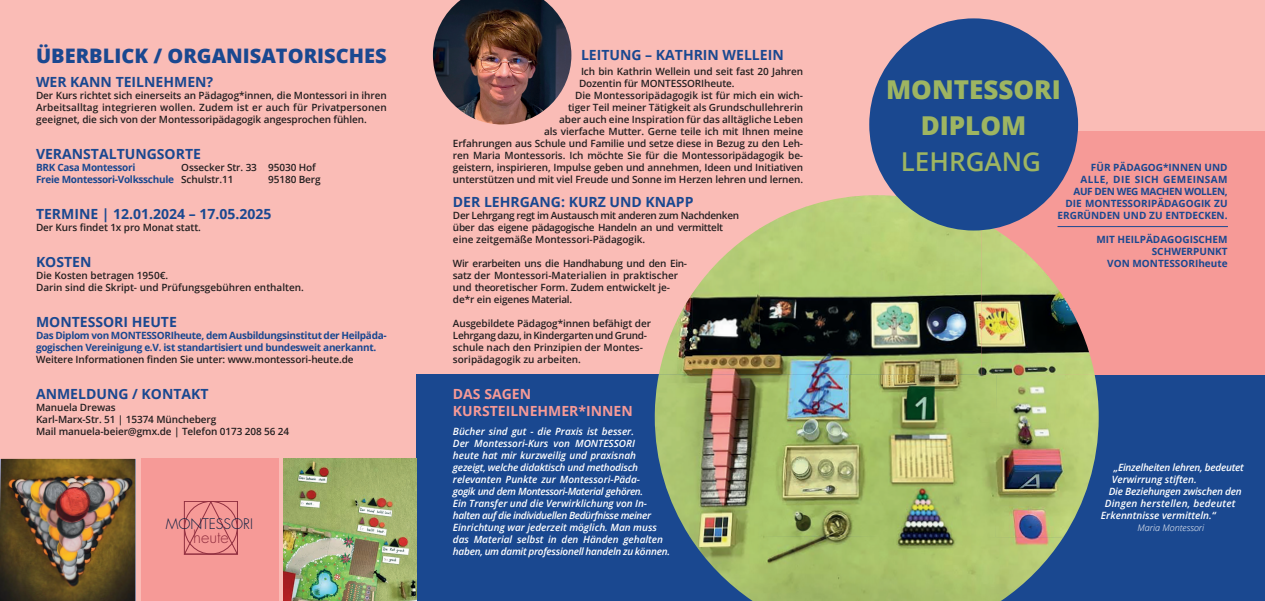
<style>
.page{position:relative;width:1265px;height:601px;background:#fff}
.page>*{position:absolute;margin:0;border:0;box-sizing:border-box;transform-origin:0 0}
.t1{font:800 26px/36px "Open Sans";color:#9eb561;text-align:center}
.t2{font:600 26px "Open Sans";color:#9eb561}
.t3{font:800 20px "Open Sans";color:#1a4890}
.t4{font:300 16.3px "Futura";color:#912f40}
.t5{font:300 14.1px "Futura";color:#091f40}
.t6{font:700 14px "Open Sans";color:#1a4890}
.t7{font:700 14px/16.8px "Open Sans";color:#f69a97}
.t8{font:600 10px/12px "Open Sans";letter-spacing:-.01em;color:#231f20}
.t9{font:italic 600 10px/12px "Open Sans";color:#fff}
.t10{font:700 10px/12px "Open Sans";color:#1a4890;text-align:right}
.t11{font:700 10px/12px "Open Sans";letter-spacing:-.03em;color:#1a4890}
.t12{font:600 10px/12px "Open Sans";letter-spacing:-.03em;color:#231f20}
.t13{font:italic 600 10px "Open Sans";letter-spacing:-.025em;color:#fff}
.t14{font:italic 600 10px "Open Sans";letter-spacing:-.02em;color:#fff}
.t15{font:italic 600 10px "Open Sans";letter-spacing:.02em;color:#fff}
.t16{font:italic 300 9px "Open Sans";color:#fff}
.s1{font-weight:700;color:#1a4890}
</style>
<div class="page">
<div style="left:0;top:0;width:1264px;height:601px;background:#fabcb6"></div>
<div style="left:417px;top:375px;width:847px;height:226px;background:#1a4890"></div>
<div style="left:981px;top:132px;width:283px;height:243px;background:#f69a97"></div>
<img style="left:760px;top:195px;width:221px;height:180px">
<img style="left:692px;top:228px;width:68px;height:147px">
<img style="left:658px;top:294px;width:34px;height:81px">
<img style="left:654px;top:375px;width:444px;height:163px">
<img style="left:689px;top:536px;width:374px;height:65px">
<img style="left:981px;top:221px;width:113px;height:154px">
<div style="left:869px;top:18px;width:208px;height:213px;background:#1a4890;border-radius:50%"></div>
<img style="left:433px;top:0;width:138px;height:124px">
<hr style="left:1057px;top:226px;width:170px;height:1px;background:#1a4890">
<div style="left:141px;top:459px;width:137px;height:142px;background:#f69a97"></div>
<img style="left:0;top:459px;width:135px;height:142px">
<svg style="left:184px;top:501px;width:54px;height:53px"></svg>
<img style="left:283px;top:459px;width:134px;height:142px">
<h2 class="t3" style="left:36px;top:40px;width:352px">ÜBERBLICK / ORGANISATORISCHES</h2>
<h3 class="t6" style="left:36px;top:72px;width:179px">WER KANN TEILNEHMEN?</h3>
<p class="t8" style="left:36px;top:89px;width:352px;text-align:justify">Der Kurs richtet sich einerseits an Pädagog*innen, die Montessori in ihren Arbeitsalltag integrieren wollen. Zudem ist er auch für Privatpersonen geeignet, die sich von der Montessoripädagogik angesprochen fühlen.</p>
<h3 class="t6" style="left:36px;top:144px;width:166px">VERANSTALTUNGSORTE</h3>
<p class="t11" style="left:36px;top:161px;width:101px">BRK Casa Montessori</p>
<p class="t8" style="left:36px;top:161px;width:281px;text-indent:145px">Ossecker Str. 33 95030 Hof<br><span class="s1">Freie Montessori-Volksschule</span> Schulstr.11</p>
<p class="t8" style="left:268px;top:173px;width:54px">95180 Berg</p>
<h3 class="t6" style="left:36px;top:204px;width:237px">TERMINE | 12.01.2024 – 17.05.2025</h3>
<p class="t8" style="left:36px;top:221px;width:166px">Der Kurs findet 1x pro Monat statt.</p>
<h3 class="t6" style="left:36px;top:252px;width:57px">KOSTEN</h3>
<p class="t8" style="left:36px;top:269px;width:269px">Die Kosten betragen 1950€.<br>Darin sind die Skript- und Prüfungsgebühren enthalten.</p>
<h3 class="t6" style="left:36px;top:312px;width:142px">MONTESSORI HEUTE</h3>
<p class="t11" style="left:36px;top:329px;width:352px">Das Diplom von MONTESSORIheute, dem Ausbildungsinstitut der Heilpäda&shy;gogischen Vereinigung e.V. ist standartisiert und bundesweit anerkannt.</p>
<p class="t8" style="left:36px;top:353px;width:319px">Weitere Informationen finden Sie unter: www.montessori-heute.de</p>
<h3 class="t6" style="left:36px;top:384px;width:174px">ANMELDUNG / KONTAKT</h3>
<p class="t8" style="left:36px;top:401px;width:255px">Manuela Drewas<br>Karl-Marx-Str. 51 | 15374 Müncheberg<br>Mail manuela-beier@gmx.de | Telefon 0173 208 56 24</p>
<h3 class="t5" style="left:166px;top:516px;width:89px">MONTESSORI</h3>
<h3 class="t4" style="left:193px;top:527px;width:37px">heute</h3>
<h3 class="t6" style="left:581px;top:45px;width:204px">LEITUNG – KATHRIN WELLEIN</h3>
<p class="t8" style="left:581px;top:65px;width:224px">Ich bin Kathrin Wellein und seit fast 20 Jahren</p>
<p class="t8" style="left:579px;top:77px;width:157px">Dozentin für MONTESSORIheute.</p>
<p class="t8" style="left:575px;top:89px;width:230px">Die Montessoripädagogik ist für mich ein wich-</p>
<p class="t8" style="left:568px;top:101px;width:237px">tiger Teil meiner Tätigkeit als Grundschullehrerin</p>
<p class="t8" style="left:559px;top:113px;width:246px">aber auch eine Inspiration für das alltägliche Leben</p>
<p class="t8" style="left:544px;top:125px;width:261px">als vierfache Mutter. Gerne teile ich mit Ihnen meine</p>
<p class="t8" style="left:453px;top:137px;width:352px">Erfahrungen aus Schule und Familie und setze diese in Bezug zu den Leh-</p>
<p class="t8" style="left:453px;top:149px;width:352px">ren Maria Montessoris. Ich möchte Sie für die Montessoripädagogik be-</p>
<p class="t8" style="left:453px;top:161px;width:352px">geistern, inspirieren, Impulse geben und annehmen, Ideen und Initiativen</p>
<p class="t8" style="left:453px;top:173px;width:352px">unterstützen und mit viel Freude und Sonne im Herzen lehren und lernen.</p>
<h3 class="t6" style="left:453px;top:192px;width:242px">DER LEHRGANG: KURZ UND KNAPP</h3>
<p class="t12" style="left:453px;top:209px;width:288px">Der Lehrgang regt im Austausch mit anderen zum Nachdenken über das eigene pädagogische Handeln an und vermittelt eine zeitgemäße Montessori-Pädagogik.</p>
<p class="t8" style="left:453px;top:257px;width:236px">Wir erarbeiten uns die Handhabung und den Ein&shy;satz der Montessori-Materialien in praktischer und theoretischer Form. Zudem entwickelt je&shy;de*r ein eigenes Material.</p>
<p class="t8" style="left:453px;top:317px;width:199px">Ausgebildete Pädagog*innen befähigt der Lehrgang dazu, in Kindergarten und Grund&shy;schule nach den Prinzipien der Montes&shy;soripädagogik zu arbeiten.</p>
<h3 class="t7" style="left:453px;top:385px;width:181px">DAS SAGEN<br>KURSTEILNEHMER*INNEN</h3>
<p class="t9" style="left:453px;top:425px;width:219px">Bücher sind gut - die Praxis ist besser.<br>Der Montessori-Kurs von MONTESSORI<br>heute hat mir kurzweilig und praxisnah gezeigt, welche didaktisch und methodisch relevanten Punkte zur Montessori-Päda-<br>gogik und dem Montessori-Material gehören.<br>Ein Transfer und die Verwirklichung von In&shy;halten auf die individuellen Bedürfnisse meiner Einrichtung war jederzeit möglich. Man muss das Material selbst in den Händen gehalten haben, um damit professionell handeln zu können.</p>
<h1 class="t1" style="left:886px;top:70px;width:176px">MONTESSORI<br>DIPLOM</h1>
<h1 class="t2" style="left:900px;top:144px;width:142px">LEHRGANG</h1>
<p class="t10" style="left:1057px;top:161px;width:172px">FÜR PÄDAGOG*INNEN UND<br>ALLE, DIE SICH GEMEINSAM<br>AUF DEN WEG MACHEN WOLLEN,<br>DIE MONTESSORIPÄDAGOGIK ZU<br>ERGRÜNDEN UND ZU ENTDECKEN.</p>
<p class="t10" style="left:1096px;top:233px;width:133px">MIT HEILPÄDAGOGISCHEM<br>SCHWERPUNKT<br>VON MONTESSORIheute</p>
<p class="t13" style="left:1113px;top:460px;width:132px">„Einzelheiten lehren, bedeutet</p>
<p class="t9" style="left:1111px;top:473px;width:86px">Verwirrung stiften.</p>
<p class="t14" style="left:1108px;top:484px;width:134px">Die Beziehungen zwischen den</p>
<p class="t15" style="left:1104px;top:496px;width:132px">Dingen herstellen, bedeutet</p>
<p class="t9" style="left:1100px;top:509px;width:116px">Erkenntnisse vermitteln.“</p>
<p class="t16" style="left:1137px;top:521px;width:68px">Maria Montessori</p>
</div>
